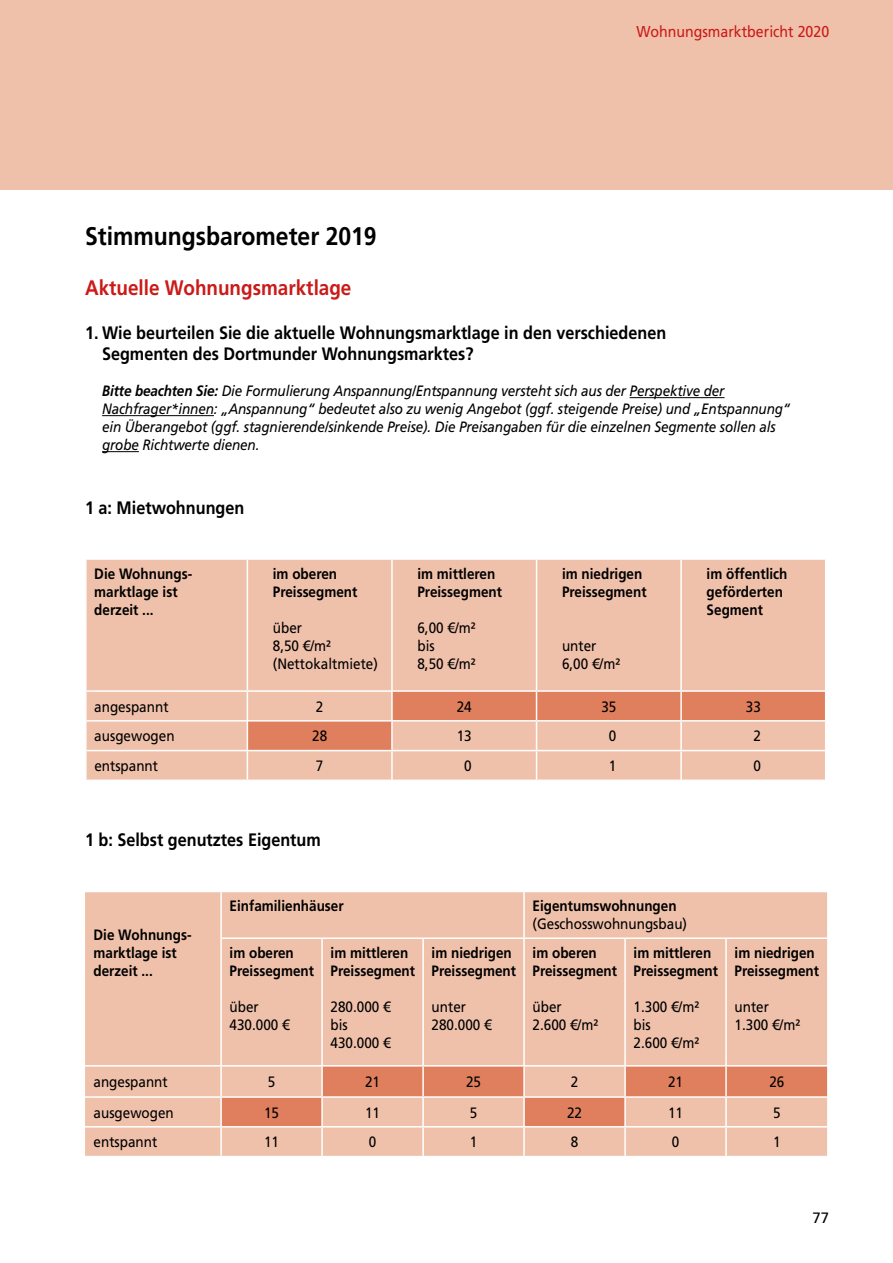
<style>
.page{position:relative;width:893px;height:1263px;background:#fff}
.page>*{position:absolute;margin:0;border:0;box-sizing:border-box;transform-origin:0 0}
.t1{font:700 25.5px "Frutiger LT";color:#000;scale:.9 1}
.t2{font:700 21px "Frutiger LT";color:#ca1b19;scale:.9 1}
.t3{font:700 18px/21.6px "Frutiger LT";color:#000;scale:.9 1}
.t4{font:15.75px "Frutiger LT";color:#ca1b19;scale:.9 1}
.t5{font:700 15px/18px "Frutiger LT";color:#000;scale:.9 1}
.t6{font:italic 15px/18px "Frutiger LT";letter-spacing:-.01em;color:#000;scale:.9 1}
.t7{font:15px/18px "Frutiger LT";color:#000;scale:.9 1}
.t8{font:15px "Frutiger LT";color:#000}
.s1{font-weight:700}
</style>
<div class="page">
<div style="left:0;top:0;width:893px;height:190px;background:#f0c1aa"></div>
<hr style="left:630px;top:397px;width:94px;height:1px;background:#000">
<hr style="left:102px;top:415px;width:112px;height:1px;background:#000">
<hr style="left:102px;top:451px;width:37px;height:1px;background:#000">
<div style="left:87px;top:560px;width:738px;height:220px;background:#f0c1aa"></div>
<hr style="left:247px;top:560px;width:1px;height:130px;background:#fff">
<hr style="left:391px;top:560px;width:2px;height:130px;background:#fff">
<hr style="left:536px;top:560px;width:1px;height:130px;background:#fff">
<hr style="left:680px;top:560px;width:2px;height:130px;background:#fff">
<hr style="left:87px;top:690px;width:160px;height:2px;background:#fff">
<hr style="left:247px;top:690px;width:145px;height:2px;background:#fff">
<hr style="left:392px;top:690px;width:144px;height:2px;background:#fff">
<hr style="left:536px;top:690px;width:146px;height:2px;background:#fff">
<hr style="left:87px;top:720px;width:161px;height:1px;background:#fff">
<hr style="left:87px;top:750px;width:161px;height:1px;background:#fff">
<hr style="left:682px;top:690px;width:144px;height:2px;background:#fff">
<svg style="left:247px;top:691px;width:579px;height:89px;background:#ebaf96"></svg>
<div style="left:85px;top:892px;width:742px;height:264px;background:#f0c1aa"></div>
<svg style="left:222px;top:1066px;width:605px;height:60px;background:#e7a084"></svg>
<hr style="left:220px;top:892px;width:2px;height:46px;background:#fff">
<hr style="left:523px;top:892px;width:2px;height:45px;background:#fff">
<hr style="left:222px;top:937px;width:100px;height:2px;background:#fff">
<hr style="left:322px;top:937px;width:101px;height:2px;background:#fff">
<hr style="left:423px;top:937px;width:101px;height:2px;background:#fff">
<hr style="left:524px;top:937px;width:101px;height:2px;background:#fff">
<hr style="left:625px;top:937px;width:101px;height:2px;background:#fff">
<hr style="left:726px;top:937px;width:101px;height:2px;background:#fff">
<hr style="left:220px;top:938px;width:2px;height:127px;background:#fff">
<hr style="left:321px;top:939px;width:2px;height:126px;background:#fff">
<hr style="left:422px;top:939px;width:2px;height:126px;background:#fff">
<hr style="left:523px;top:939px;width:2px;height:126px;background:#fff">
<hr style="left:624px;top:939px;width:2px;height:126px;background:#fff">
<hr style="left:725px;top:939px;width:2px;height:126px;background:#fff">
<hr style="left:85px;top:1065px;width:136px;height:1px;background:#fff">
<hr style="left:221px;top:1065px;width:101px;height:1px;background:#fff">
<hr style="left:322px;top:1065px;width:101px;height:1px;background:#fff">
<hr style="left:423px;top:1065px;width:101px;height:1px;background:#fff">
<hr style="left:524px;top:1065px;width:101px;height:1px;background:#fff">
<hr style="left:625px;top:1065px;width:101px;height:1px;background:#fff">
<hr style="left:726px;top:1065px;width:101px;height:1px;background:#fff">
<hr style="left:85px;top:1096px;width:136px;height:2px;background:#fff">
<hr style="left:221px;top:1096px;width:101px;height:2px;background:#fff">
<hr style="left:322px;top:1096px;width:101px;height:2px;background:#fff">
<hr style="left:423px;top:1096px;width:101px;height:2px;background:#fff">
<hr style="left:524px;top:1096px;width:101px;height:2px;background:#fff">
<hr style="left:625px;top:1096px;width:101px;height:2px;background:#fff">
<hr style="left:726px;top:1096px;width:101px;height:2px;background:#fff">
<hr style="left:85px;top:1126px;width:136px;height:1px;background:#fff">
<hr style="left:221px;top:1126px;width:101px;height:1px;background:#fff">
<hr style="left:322px;top:1126px;width:101px;height:1px;background:#fff">
<hr style="left:423px;top:1126px;width:101px;height:1px;background:#fff">
<hr style="left:524px;top:1126px;width:101px;height:1px;background:#fff">
<hr style="left:625px;top:1126px;width:101px;height:1px;background:#fff">
<hr style="left:726px;top:1126px;width:101px;height:1px;background:#fff">
<hr style="left:220px;top:1066px;width:2px;height:30px;background:#fff">
<hr style="left:321px;top:1066px;width:2px;height:30px;background:#fff">
<hr style="left:422px;top:1066px;width:2px;height:30px;background:#fff">
<hr style="left:523px;top:1066px;width:2px;height:30px;background:#fff">
<hr style="left:624px;top:1066px;width:2px;height:30px;background:#fff">
<hr style="left:725px;top:1066px;width:2px;height:30px;background:#fff">
<hr style="left:220px;top:1098px;width:2px;height:28px;background:#fff">
<hr style="left:321px;top:1098px;width:2px;height:28px;background:#fff">
<hr style="left:422px;top:1098px;width:2px;height:28px;background:#fff">
<hr style="left:523px;top:1098px;width:2px;height:28px;background:#fff">
<hr style="left:624px;top:1098px;width:2px;height:28px;background:#fff">
<hr style="left:725px;top:1098px;width:2px;height:28px;background:#fff">
<hr style="left:220px;top:1127px;width:2px;height:29px;background:#fff">
<hr style="left:321px;top:1127px;width:2px;height:29px;background:#fff">
<hr style="left:422px;top:1127px;width:2px;height:29px;background:#fff">
<hr style="left:523px;top:1127px;width:2px;height:29px;background:#fff">
<hr style="left:624px;top:1127px;width:2px;height:29px;background:#fff">
<hr style="left:725px;top:1127px;width:2px;height:29px;background:#fff">
<p class="t4" style="left:637px;top:23px;width:215px">Wohnungsmarktbericht 2020</p>
<h1 class="t1" style="left:85px;top:221px;width:326px">Stimmungsbarometer 2019</h1>
<h2 class="t2" style="left:85px;top:276px;width:298px">Aktuelle Wohnungsmarktlage</h2>
<p class="t3" style="left:102px;top:322px;width:628px;text-indent:-17px">1. Wie beurteilen Sie die aktuelle Wohnungsmarktlage in den verschiedenen<br>Segmenten des Dortmunder Wohnungsmarktes?</p>
<p class="t6" style="left:102px;top:382px;width:766px"><span class="s1">Bitte beachten Sie:</span> Die Formulierung Anspannung/Entspannung versteht sich aus der Perspektive der Nachfrager*innen: „Anspannung“ bedeutet also zu wenig Angebot (ggf. steigende Preise) und „Entspannung“ ein Überangebot (ggf. stagnierende/sinkende Preise). Die Preisangaben für die einzelnen Segmente sollen als grobe Richtwerte dienen.</p>
<p class="t3" style="left:85px;top:497px;width:179px">1 a: Mietwohnungen</p>
<p class="t5" style="left:94px;top:565px;width:110px">Die Wohnungs&shy;marktlage ist derzeit ...</p>
<p class="t5" style="left:273px;top:565px;width:95px">im oberen<br>Preissegment</p>
<p class="t7" style="left:273px;top:619px;width:118px">über<br>8,50 €/m² (Nettokaltmiete)</p>
<p class="t5" style="left:417px;top:565px;width:95px">im mittleren<br>Preissegment</p>
<p class="t7" style="left:417px;top:619px;width:66px">6,00 €/m² bis<br>8,50 €/m²</p>
<p class="t5" style="left:562px;top:565px;width:95px">im niedrigen<br>Preissegment</p>
<p class="t7" style="left:562px;top:637px;width:66px">unter<br>6,00 €/m²</p>
<p class="t5" style="left:707px;top:565px;width:91px">im öffentlich geförderten<br>Segment</p>
<p class="t7" style="left:94px;top:697px;width:84px">angespannt</p>
<p class="t7" style="left:316px;top:697px;width:10px">2</p>
<p class="t7" style="left:457px;top:697px;width:18px">24</p>
<p class="t7" style="left:601px;top:697px;width:18px">35</p>
<p class="t7" style="left:746px;top:697px;width:18px">33</p>
<p class="t7" style="left:94px;top:727px;width:91px">ausgewogen</p>
<p class="t7" style="left:312px;top:727px;width:18px">28</p>
<p class="t7" style="left:457px;top:727px;width:18px">13</p>
<p class="t7" style="left:609px;top:727px;width:10px">0</p>
<p class="t7" style="left:753px;top:727px;width:10px">2</p>
<p class="t7" style="left:94px;top:757px;width:72px">entspannt</p>
<p class="t7" style="left:316px;top:757px;width:10px">7</p>
<p class="t7" style="left:464px;top:757px;width:10px">0</p>
<p class="t7" style="left:609px;top:757px;width:10px">1</p>
<p class="t7" style="left:753px;top:757px;width:10px">0</p>
<p class="t3" style="left:85px;top:829px;width:264px">1 b: Selbst genutztes Eigentum</p>
<p class="t5" style="left:94px;top:925px;width:110px">Die Wohnungs&shy;marktlage ist derzeit ...</p>
<p class="t5" style="left:230px;top:897px;width:128px">Einfamilienhäuser</p>
<p class="t5" style="left:533px;top:897px;width:162px">Eigentumswohnungen</p>
<p class="t7" style="left:533px;top:915px;width:173px">(Geschosswohnungsbau)</p>
<p class="t5" style="left:230px;top:944px;width:95px">im oberen<br>Preissegment</p>
<p class="t7" style="left:230px;top:998px;width:68px">über<br>430.000 €</p>
<p class="t5" style="left:331px;top:944px;width:95px">im mittleren<br>Preissegment</p>
<p class="t7" style="left:331px;top:998px;width:68px">280.000 € bis<br>430.000 €</p>
<p class="t5" style="left:432px;top:944px;width:95px">im niedrigen<br>Preissegment</p>
<p class="t7" style="left:432px;top:998px;width:68px">unter<br>280.000 €</p>
<p class="t5" style="left:533px;top:944px;width:95px">im oberen<br>Preissegment</p>
<p class="t7" style="left:533px;top:998px;width:74px">über<br>2.600 €/m²</p>
<p class="t5" style="left:634px;top:944px;width:95px">im mittleren<br>Preissegment</p>
<p class="t7" style="left:634px;top:998px;width:74px">1.300 €/m² bis<br>2.600 €/m²</p>
<p class="t5" style="left:735px;top:944px;width:95px">im niedrigen<br>Preissegment</p>
<p class="t7" style="left:735px;top:998px;width:74px">unter<br>1.300 €/m²</p>
<p class="t7" style="left:94px;top:1073px;width:84px">angespannt</p>
<p class="t7" style="left:268px;top:1073px;width:10px">5</p>
<p class="t7" style="left:365px;top:1073px;width:18px">21</p>
<p class="t7" style="left:466px;top:1073px;width:18px">25</p>
<p class="t7" style="left:571px;top:1073px;width:10px">2</p>
<p class="t7" style="left:668px;top:1073px;width:18px">21</p>
<p class="t7" style="left:769px;top:1073px;width:18px">26</p>
<p class="t7" style="left:94px;top:1103px;width:91px">ausgewogen</p>
<p class="t7" style="left:264px;top:1103px;width:18px">15</p>
<p class="t7" style="left:365px;top:1103px;width:18px">11</p>
<p class="t7" style="left:470px;top:1103px;width:10px">5</p>
<p class="t7" style="left:567px;top:1103px;width:18px">22</p>
<p class="t7" style="left:668px;top:1103px;width:18px">11</p>
<p class="t7" style="left:773px;top:1103px;width:10px">5</p>
<p class="t7" style="left:94px;top:1133px;width:72px">entspannt</p>
<p class="t7" style="left:264px;top:1133px;width:18px">11</p>
<p class="t7" style="left:369px;top:1133px;width:10px">0</p>
<p class="t7" style="left:470px;top:1133px;width:10px">1</p>
<p class="t7" style="left:571px;top:1133px;width:10px">8</p>
<p class="t7" style="left:672px;top:1133px;width:10px">0</p>
<p class="t7" style="left:773px;top:1133px;width:10px">1</p>
<p class="t8" style="left:812px;top:1209px;width:18px">77</p>
</div>
